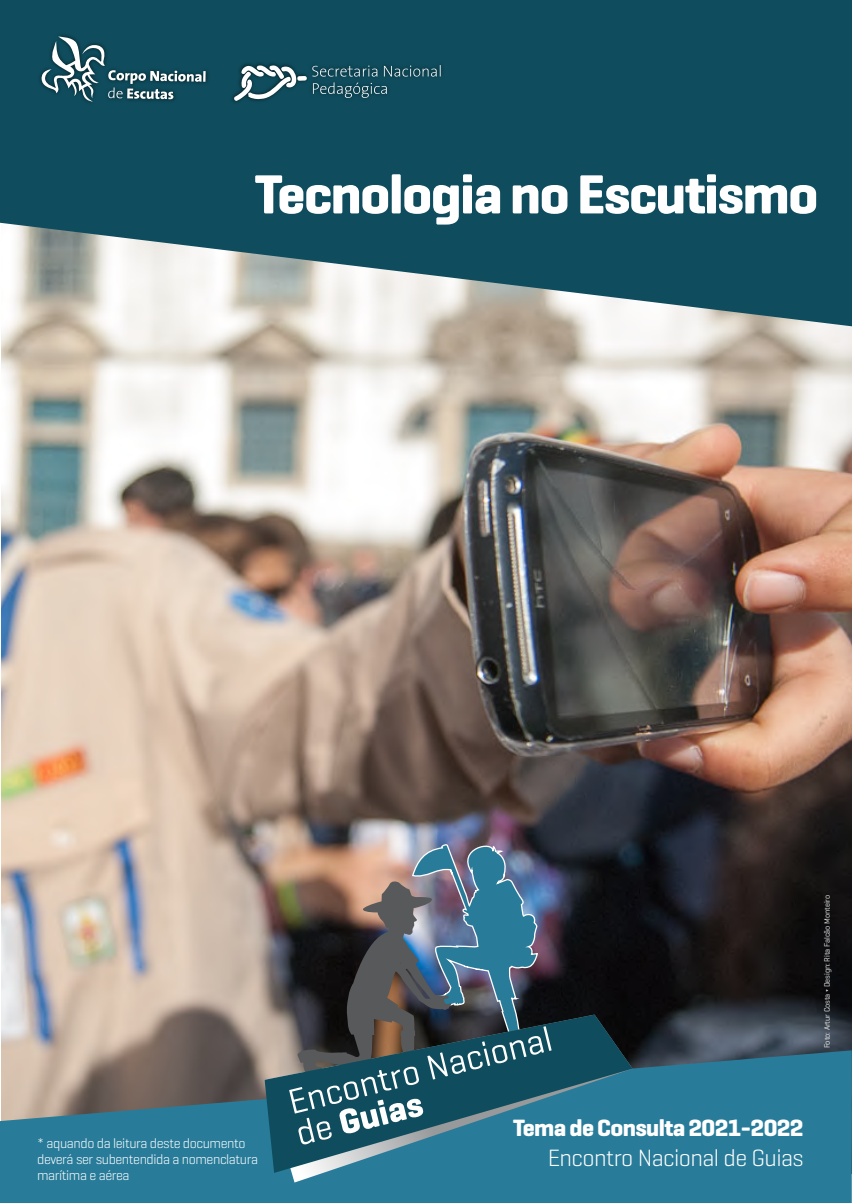
<style>
.page{position:relative;width:852px;height:1203px;background:#fff}
.page>*{position:absolute;margin:0;border:0;box-sizing:border-box;transform-origin:0 0}
.t1{font:700 56px "Geogrotesque";letter-spacing:-.025em;color:#fff}
.t2{font:700 24px "Geogrotesque";letter-spacing:-.025em;color:#fff}
.t3{font:300 24px "Geogrotesque";letter-spacing:-.025em;color:#fff}
.t4{font:300 14px/16px "Geogrotesque";letter-spacing:-.03em;color:#fff}
.t5{font:8px "Geogrotesque";letter-spacing:-.01em;color:#f1f2f2}
</style>
<div class="page">
<img style="left:2px;top:326px;width:849px;height:724px">
<svg style="left:0;top:1050px;width:851px;height:153px;background:#3d7b90"></svg>
<svg style="left:0;top:0;width:851px;height:326px;background:#326572"></svg>
<div style="left:264px;top:1172px;width:368px;height:10px;background:#297c99"></div>
<svg style="left:264px;top:1014px;width:368px;height:158px;background:#337084"></svg>
<img style="left:289px;top:840px;width:262px;height:305px">
<div style="left:229px;top:61px;width:216px;height:44px;background:#0f4d5e"></div>
<svg style="left:233px;top:65px;width:207px;height:36px"></svg>
<div style="left:37px;top:32px;width:173px;height:74px;background:#0f4d5e"></div>
<svg style="left:41px;top:37px;width:164px;height:65px"></svg>
<h1 class="t1" style="left:254px;top:159px;width:565px">Tecnologia no Escutismo</h1>
<p class="t4" style="left:37px;top:1135px;width:222px">* aquando da leitura deste documento deverá ser subentendida a nomenclatura marítima e aérea</p>
<p class="t5" style="left:821px;top:1048px;width:155px;rotate:-90deg">Foto: Artur Costa π Design: Rita Falcão Monteiro</p>
<h2 class="t2" style="left:513px;top:1113px;width:292px">Tema de Consulta 2021-2022</h2>
<h2 class="t3" style="left:547px;top:1143px;width:257px">Encontro Nacional de Guias</h2>
</div>
